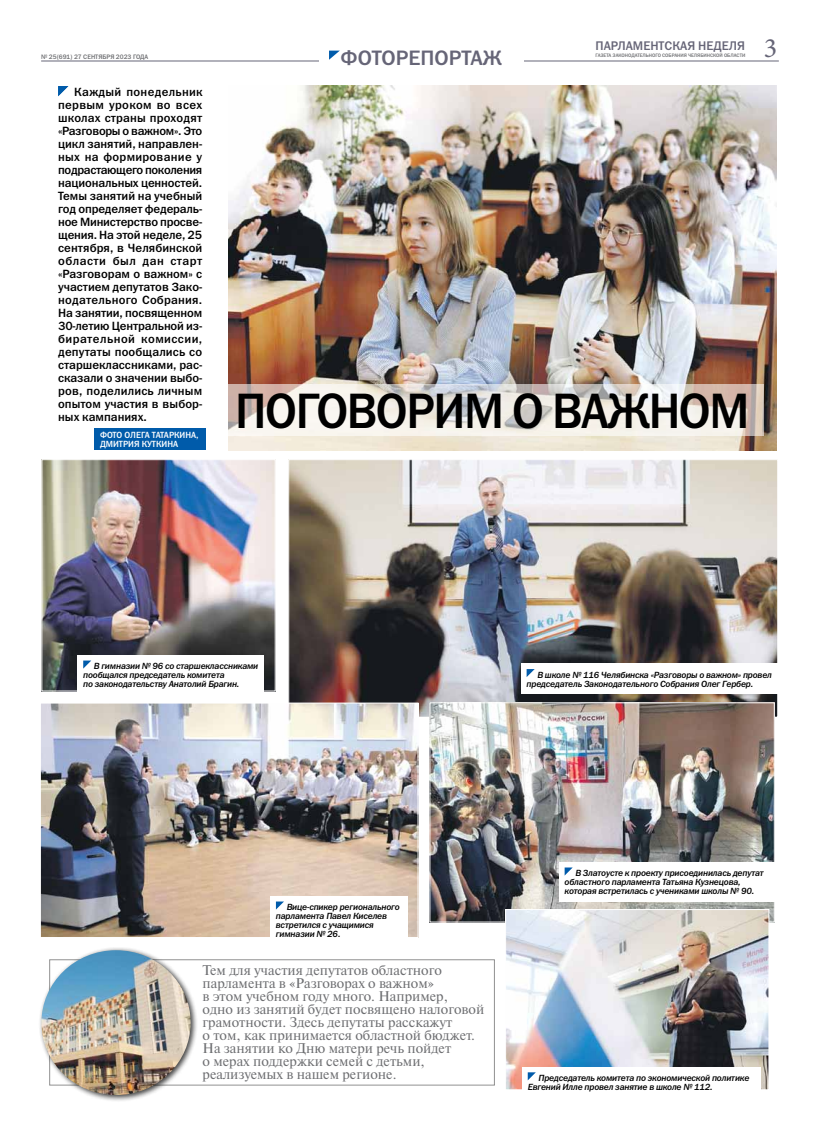
<style>
.page{position:relative;width:820px;height:1134px;background:#fff}
.page>*{position:absolute;margin:0;border:0;box-sizing:border-box;transform-origin:0 0}
.t1{font:50px "Franklin Gothic Medium C";letter-spacing:.005em;color:#000;scale:.94 1}
.t2{font:28px "Minion Pro";color:#666577}
.t3{font:21px "Franklin Gothic Medium C";letter-spacing:.025em;color:#666577}
.t4{font:14px/13px "Newton C";color:#6d6e71}
.t5{font:12.6px "Franklin Gothic Medium C";color:#666577}
.t6{font:12px/13px "Franklin Gothic Medium C";letter-spacing:.005em;color:#000;text-align:justify}
.t7{font:italic 9px/9px "Franklin Gothic Medium C";letter-spacing:-.02em;color:#000}
.t8{font:9px/9px "Franklin Gothic Medium C";color:#fff;scale:.95 1}
.t9{font:6.5px "Franklin Gothic Medium C";color:#6d6e71}
.t10{font:5px "Franklin Gothic Medium C";color:#6d6e71}
</style>
<div class="page">
<hr style="left:41px;top:60px;width:737px;height:1px;background:#666577">
<img style="left:290px;top:461px;width:485px;height:254px">
<div style="left:319px;top:48px;width:204px;height:21px;background:#fff"></div>
<svg style="left:329px;top:51px;width:11px;height:9px"></svg>
<img style="left:42px;top:705px;width:374px;height:231px">
<div style="left:40px;top:703px;width:378px;height:235px;border:1px solid #fff"></div>
<img style="left:43px;top:461px;width:230px;height:228px">
<div style="left:41px;top:459px;width:234px;height:232px;border:1px solid #fff"></div>
<img style="left:228px;top:85px;width:548px;height:365px">
<img style="left:431px;top:704px;width:341px;height:216px">
<div style="left:429px;top:702px;width:345px;height:220px;border:1px solid #fff"></div>
<svg style="left:58px;top:86px;width:10px;height:10px"></svg>
<div style="left:94px;top:428px;width:111px;height:22px;background:#005baa"></div>
<svg style="left:228px;top:384px;width:535px;height:51px;fill:#f4f1e9"></svg>
<img style="left:507px;top:911px;width:260px;height:177px">
<div style="left:505px;top:909px;width:264px;height:181px;border:1px solid #fff"></div>
<div style="left:38px;top:947px;width:160px;height:155px;background:#000;opacity:.75"></div>
<img style="left:41px;top:950px;width:149px;height:145px">
<div style="left:77px;top:655px;width:187px;height:38px;background:#fff"></div>
<svg style="left:83px;top:660px;width:8px;height:9px"></svg>
<div style="left:270px;top:896px;width:137px;height:47px;background:#fff"></div>
<svg style="left:276px;top:901px;width:8px;height:8px"></svg>
<div style="left:522px;top:1067px;width:238px;height:29px;background:#fff"></div>
<svg style="left:527px;top:1072px;width:8px;height:8px"></svg>
<div style="left:558px;top:862px;width:221px;height:39px;background:#fff"></div>
<svg style="left:564px;top:867px;width:8px;height:8px"></svg>
<div style="left:520px;top:663px;width:258px;height:31px;background:#fff"></div>
<svg style="left:526px;top:669px;width:8px;height:8px"></svg>
<p class="t5" style="left:595px;top:39px;width:151px">Парламентская неделя</p>
<h3 class="t3" style="left:340px;top:46px;width:159px">фоторепортаж</h3>
<p class="t9" style="left:41px;top:53px;width:109px">№ 25(691) 27 сентября 2023 года</p>
<p class="t10" style="left:595px;top:53px;width:151px">Газета законодательного собрания челябинской области</p>
<p class="t6" style="left:58px;top:85px;width:146px;text-indent:16px">Каждый понедельник первым уроком во всех школах страны проходят «Разговоры о важном». Это цикл занятий, направлен&shy;ных на формирование у подрастающего поколения национальных ценностей.<br>Темы занятий на учебный год определяет федераль&shy;ное Министерство просве&shy;щения. На этой неделе, 25 сентября, в Челябинской области был дан старт «Разговорам о важном» с участием депутатов Зако&shy;нодательного Собрания.<br>На занятии, посвященном 30-летию Центральной из&shy;бирательной комиссии, депутаты пообщались со старшеклассниками, рас&shy;сказали о значении выбо&shy;ров, поделились личным опытом участия в выбор&shy;ных кампаниях.</p>
<p class="t8" style="left:100px;top:430px;width:105px">Фото Олега Татаркина, дмитрия куткина</p>
<h1 class="t1" style="left:235px;top:383px;width:540px">Поговорим о важном</h1>
<h2 class="t2" style="left:763px;top:30px;width:15px">3</h2>
<p class="t7" style="left:83px;top:661px;width:177px;text-indent:11px">В гимназии № 96 со старшеклассниками пообщался председатель комитета<br>по законодательству Анатолий Брагин.</p>
<p class="t7" style="left:526px;top:670px;width:247px;text-indent:11px">В школе № 116 Челябинска «Разговоры о важном» провел председатель Законодательного Собрания Олег Гербер.</p>
<p class="t7" style="left:276px;top:902px;width:125px;text-indent:11px">Вице-спикер регионального парламента Павел Киселев встретился с учащимися гимназии № 26.</p>
<p class="t4" style="left:202px;top:963px;width:283px">Тем для участия депутатов областного парламента в «Разговорах о важном»<br>в этом учебном году много. Например,<br>одно из занятий будет посвящено налоговой грамотности. Здесь депутаты расскажут<br>о том, как принимается областной бюджет.<br>На занятии ко Дню матери речь пойдет<br>о мерах поддержки семей с детьми, реализуемых в нашем регионе.</p>
<p class="t7" style="left:564px;top:868px;width:201px;text-indent:11px">В Златоусте к проекту присоединилась депутат областного парламента Татьяна Кузнецова, которая встретилась с учениками школы № 90.</p>
<p class="t7" style="left:527px;top:1073px;width:223px;text-indent:11px">Председатель комитета по экономической политике<br>Евгений Илле провел занятие в школе № 112.</p>
</div>
